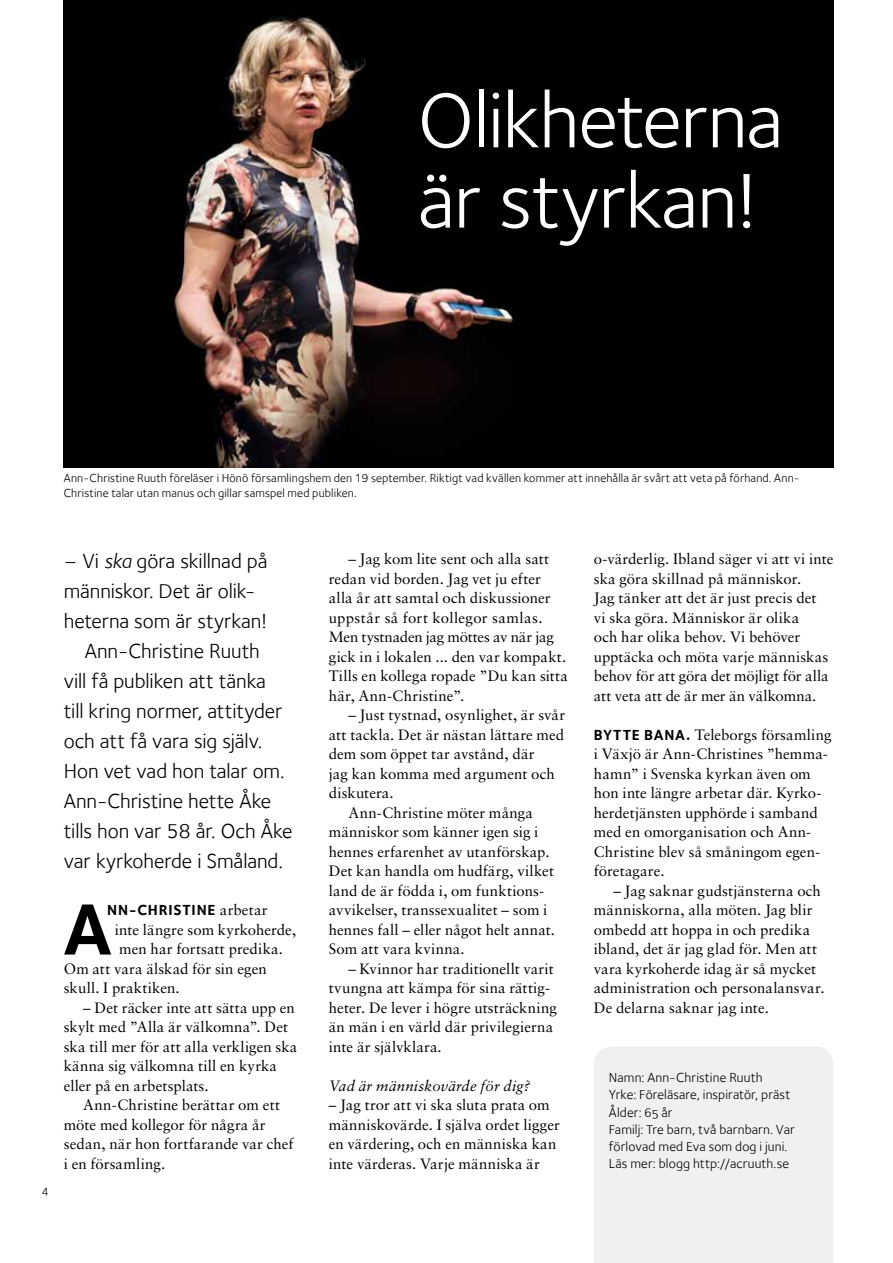
<style>
.page{position:relative;width:893px;height:1263px;background:#fff}
.page>*{position:absolute;margin:0;border:0;box-sizing:border-box;transform-origin:0 0}
.t1{font:80.25px/80.2px "Foundry Sterling Book OSF";letter-spacing:-.015em;color:#fff}
.t2{font:700 75px "Foundry Sterling";color:#000}
.t3{font:21px "Foundry Sterling";letter-spacing:-.005em;color:#000}
.t4{font:15px/19.5px "Sabon LT Std";letter-spacing:.005em;color:#000}
.t5{font:italic 15px "Sabon LT Std";letter-spacing:.015em;color:#000}
.t6{font:700 15px "Foundry Sterling";letter-spacing:.055em;color:#000}
.t7{font:13.5px/17.2px "Foundry Sterling Book OSF";letter-spacing:.01em;color:#000}
.t8{font:12px/15px "Foundry Sterling Book OSF";letter-spacing:.015em;color:#000}
.s1{font-family:"Foundry Sterling"}
.s2{font-style:italic}
.s3{font-family:"Sabon LT Std";font-weight:400}
.s4{font-family:"Foundry Sterling";font-weight:700}
</style>
<div class="page">
<div style="left:594px;top:1047px;width:239px;height:216px;background:#f0f0f1"></div>
<img style="left:64px;top:0;width:769px;height:467px">
<h1 class="t1" style="left:418px;top:80px;width:367px">Olikheterna är styrkan!</h1>
<p class="t8" style="left:64px;top:471px;width:737px"><span class="s1">Ann- Christine Ruuth föreläser i Hönö församlingshem den 19 september.</span> Riktigt vad kvällen kommer att innehålla är svårt att veta på förhand. Ann-<br>Christine talar utan manus och gillar samspel med publiken.</p>
<p class="t8" style="left:42px;top:1182px;width:7px">4</p>
<h3 class="t3" style="left:64px;top:548px;width:205px">– Vi <span class="s2">ska</span> göra skillnad på</h3>
<h3 class="t3" style="left:64px;top:578px;width:193px">människor. Det är olik-</h3>
<h3 class="t3" style="left:64px;top:608px;width:205px">heterna som är styrkan!</h3>
<h3 class="t3" style="left:85px;top:638px;width:176px">Ann- Christine Ruuth</h3>
<h3 class="t3" style="left:64px;top:668px;width:204px">vill få publiken att tänka</h3>
<h3 class="t3" style="left:64px;top:698px;width:220px">till kring normer, attityder</h3>
<h3 class="t3" style="left:64px;top:729px;width:200px">och att få vara sig själv.</h3>
<h3 class="t3" style="left:64px;top:759px;width:222px">Hon vet vad hon talar om.</h3>
<h3 class="t3" style="left:64px;top:789px;width:209px">Ann- Christine hette Åke</h3>
<h3 class="t3" style="left:64px;top:819px;width:230px">tills hon var 58 år. Och Åke</h3>
<h3 class="t3" style="left:64px;top:849px;width:221px">var kyrkoherde i Småland.</h3>
<p class="t6" style="left:107px;top:901px;width:162px">NN-CHRISTINE <span class="s3">arbetar</span></p>
<p class="t4" style="left:115px;top:920px;width:183px">inte längre som kyrkoherde,</p>
<p class="t4" style="left:119px;top:939px;width:165px">men har fortsatt predika.</p>
<p class="t4" style="left:64px;top:959px;width:204px">Om att vara älskad för sin egen</p>
<p class="t4" style="left:64px;top:978px;width:117px">skull. I praktiken.</p>
<p class="t4" style="left:64px;top:998px;width:235px;text-indent:20px">– Det räcker inte att sätta upp en skylt med ”Alla är välkomna”. Det ska till mer för att alla verkligen ska känna sig välkomna till en kyrka eller på en arbetsplats.</p>
<p class="t4" style="left:64px;top:1095px;width:231px;text-indent:20px">Ann-Christine berättar om ett möte med kollegor för några år sedan, när hon fortfarande var chef i en församling.</p>
<h2 class="t2" style="left:63px;top:884px;width:51px">A</h2>
<p class="t4" style="left:329px;top:549px;width:241px;text-indent:20px">– Jag kom lite sent och alla satt redan vid borden. Jag vet ju efter alla år att samtal och diskussioner uppstår så fort kollegor samlas.<br>Men tystnaden jag möttes av när jag gick in i lokalen ... den var kompakt.<br>Tills en kollega ropade ”Du kan sitta här, Ann-Christine”.</p>
<p class="t4" style="left:348px;top:705px;width:218px">– Just tystnad, osynlighet, är svår</p>
<p class="t4" style="left:329px;top:724px;width:237px">att tackla. Det är nästan lättare med</p>
<p class="t4" style="left:329px;top:744px;width:207px">dem som öppet tar avstånd, där</p>
<p class="t4" style="left:329px;top:763px;width:227px">jag kan komma med argument och</p>
<p class="t4" style="left:329px;top:783px;width:66px">diskutera.</p>
<p class="t4" style="left:348px;top:802px;width:186px">Ann-Christine möter många</p>
<p class="t4" style="left:329px;top:822px;width:211px">människor som känner igen sig i</p>
<p class="t4" style="left:329px;top:841px;width:222px">hennes erfarenhet av utanförskap.</p>
<p class="t4" style="left:329px;top:861px;width:227px">Det kan handla om hudfärg, vilket</p>
<p class="t4" style="left:329px;top:880px;width:217px">land de är födda i, om funktions-</p>
<p class="t4" style="left:329px;top:900px;width:220px">avvikelser, transsexualitet – som i</p>
<p class="t4" style="left:329px;top:919px;width:228px">hennes fall – eller något helt annat.</p>
<p class="t4" style="left:329px;top:939px;width:137px">Som att vara kvinna.</p>
<p class="t4" style="left:329px;top:958px;width:229px;text-indent:20px">– Kvinnor har traditionellt varit tvungna att kämpa för sina rättig&shy;heter. De lever i högre utsträckning än män i en värld där privilegierna inte är självklara.</p>
<p class="t5" style="left:329px;top:1077px;width:203px">Vad är människovärde för dig?</p>
<p class="t4" style="left:329px;top:1095px;width:233px">– Jag tror att vi ska sluta prata om människovärde. I själva ordet ligger en värdering, och en människa kan inte värderas. Varje människa är</p>
<p class="t4" style="left:594px;top:549px;width:241px">o-värderlig. Ibland säger vi att vi inte ska göra skillnad på människor.<br>Jag tänker att det är just precis det<br>vi ska göra. Människor är olika<br>och har olika behov. Vi behöver upptäcka och möta varje människas behov för att göra det möjligt för alla att veta att de är mer än välkomna.</p>
<p class="t4" style="left:594px;top:724px;width:239px"><span class="s4">BYTTE BANA.</span> Teleborgs församling i Växjö är Ann-Christines ”hemma&shy;hamn” i Svenska kyrkan även om hon inte längre arbetar där. Kyrko&shy;herdetjänsten upphörde i samband med en omorganisation och Ann-<br>Christine blev så småningom egen&shy;företagare.</p>
<p class="t4" style="left:594px;top:880px;width:232px;text-indent:20px">– Jag saknar gudstjänsterna och människorna, alla möten. Jag blir ombedd att hoppa in och predika ibland, det är jag glad för. Men att vara kyrkoherde idag är så mycket administration och personalansvar.<br>De delarna saknar jag inte.</p>
<p class="t7" style="left:609px;top:1069px;width:187px">Namn: Ann-Christine Ruuth<br>Yrke: Föreläsare, inspiratör, präst<br>Ålder: 65 år<br>Familj: Tre barn, två barnbarn. Var förlovad med Eva som dog i juni.<br>Läs mer: blogg http://acruuth.se</p>
</div>
